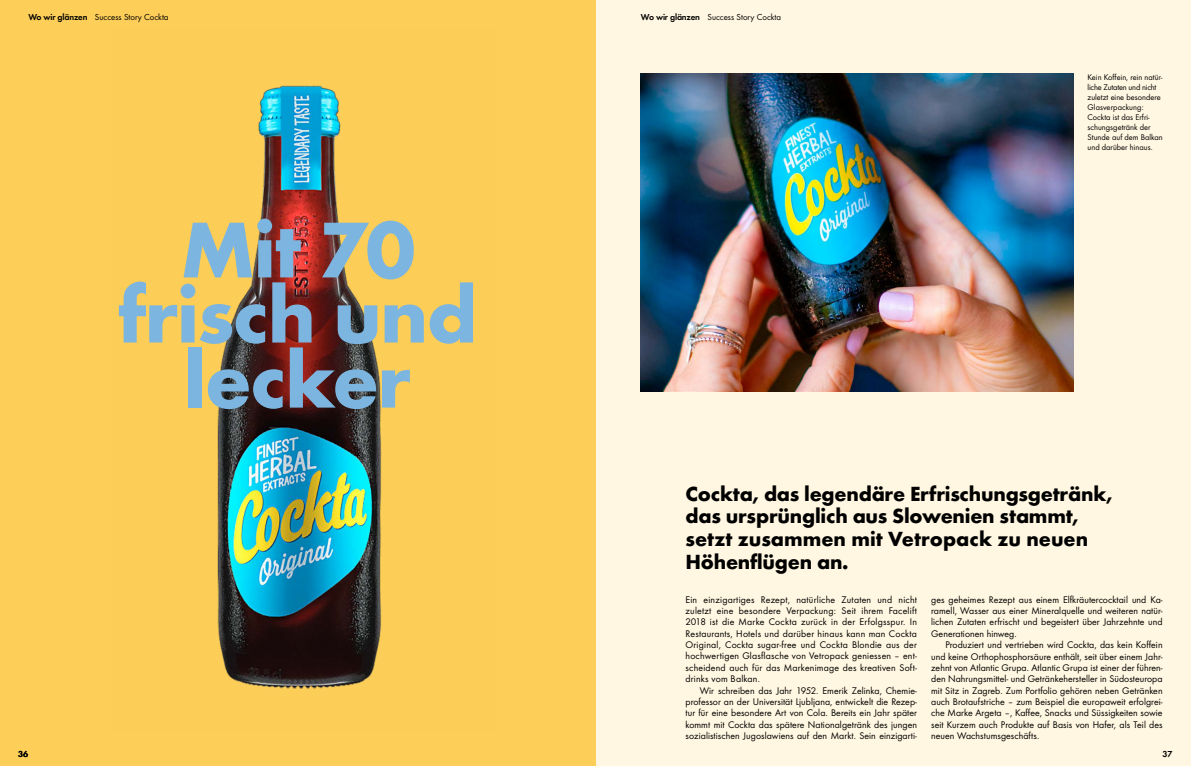
<style>
.page{position:relative;width:1191px;height:766px;background:#fff}
.page>*{position:absolute;margin:0;border:0;box-sizing:border-box;transform-origin:0 0}
.t1{font:700 82px/65px "Futura";letter-spacing:-.02em;color:#7cb6e0;text-align:center}
.t2{font:700 21.2px/22.7px "Futura";letter-spacing:-.01em;color:#000}
.t3{font:10px/11.3px "Futura Boo";letter-spacing:.005em;color:#000;text-align:justify}
.t4{font:9px "Futura Boo";color:#000}
.t5{font:9px "Futura Dem";letter-spacing:-.02em;color:#000}
.t6{font:8.5px/10px "Futura Boo";color:#000}
</style>
<div class="page">
<div style="left:595px;top:0;width:596px;height:765px;background:#fff7e1"></div>
<div style="left:0;top:0;width:595px;height:765px;background:#fdce58"></div>
<img style="left:217px;top:85px;width:165px;height:604px">
<img style="left:641px;top:73px;width:432px;height:318px">
<p class="t5" style="left:28px;top:11px;width:61px">Wo wir glänzen</p>
<p class="t5" style="left:641px;top:11px;width:61px">Wo wir glänzen</p>
<p class="t4" style="left:95px;top:11px;width:75px">Success Story Cockta</p>
<p class="t4" style="left:707px;top:11px;width:75px">Success Story Cockta</p>
<h1 class="t1" style="left:118px;top:216px;width:361px">Mit 70 frisch und lecker</h1>
<p class="t6" style="left:1087px;top:72px;width:77px">Kein Koffein, rein natür&shy;liche Zutaten und nicht zuletzt eine besondere<br>Glasverpackung:<br>Cockta ist das Erfri&shy;schungsgetränk der<br>Stunde auf dem Balkan und darüber hinaus.</p>
<h2 class="t2" style="left:685px;top:481px;width:429px">Cockta, das legendäre Erfrischungsgetränk, das ursprünglich aus Slowenien stammt, setzt zusammen mit Vetropack zu neuen Höhenflügen an.</h2>
<p class="t3" style="left:685px;top:593px;width:233px">Ein einzigartiges Rezept, natürliche Zutaten und nicht zuletzt eine besondere Verpackung: Seit ihrem Facelift 2018 ist die Marke Cockta zurück in der Erfolgsspur. In Restaurants, Hotels und darüber hinaus kann man Cockta Original, Cockta sugar-free und Cockta Blondie aus der hochwertigen Glasflasche von Vetropack geniessen – ent&shy;scheidend auch für das Markenimage des kreativen Soft&shy;drinks vom Balkan.</p>
<p class="t3" style="left:685px;top:684px;width:233px;text-indent:14px">Wir schreiben das Jahr 1952. Emerik Zelinka, Chemie&shy;professor an der Universität Ljubljana, entwickelt die Rezep&shy;tur für eine besondere Art von Cola. Bereits ein Jahr später kommt mit Cockta das spätere Nationalgetränk des jungen sozialistischen Jugoslawiens auf den Markt. Sein einzigarti-</p>
<p class="t3" style="left:931px;top:593px;width:233px">ges geheimes Rezept aus einem Elfkräutercocktail und Ka&shy;ramell, Wasser aus einer Mineralquelle und weiteren natür&shy;lichen Zutaten erfrischt und begeistert über Jahrzehnte und Generationen hinweg.</p>
<p class="t3" style="left:931px;top:639px;width:233px;text-indent:14px">Produziert und vertrieben wird Cockta, das kein Koffein und keine Orthophosphorsäure enthält, seit über einem Jahr&shy;zehnt von Atlantic Grupa. Atlantic Grupa ist einer der führen&shy;den Nahrungsmittel- und Getränkehersteller in Südosteuropa mit Sitz in Zagreb. Zum Portfolio gehören neben Getränken auch Brotaufstriche – zum Beispiel die europaweit erfolgrei&shy;che Marke Argeta –, Kaffee, Snacks und Süssigkeiten sowie seit Kurzem auch Produkte auf Basis von Hafer, als Teil des neuen Wachstumsgeschäfts.</p>
<p class="t5" style="left:18px;top:748px;width:12px">36</p>
<p class="t5" style="left:1162px;top:748px;width:12px">37</p>
</div>
